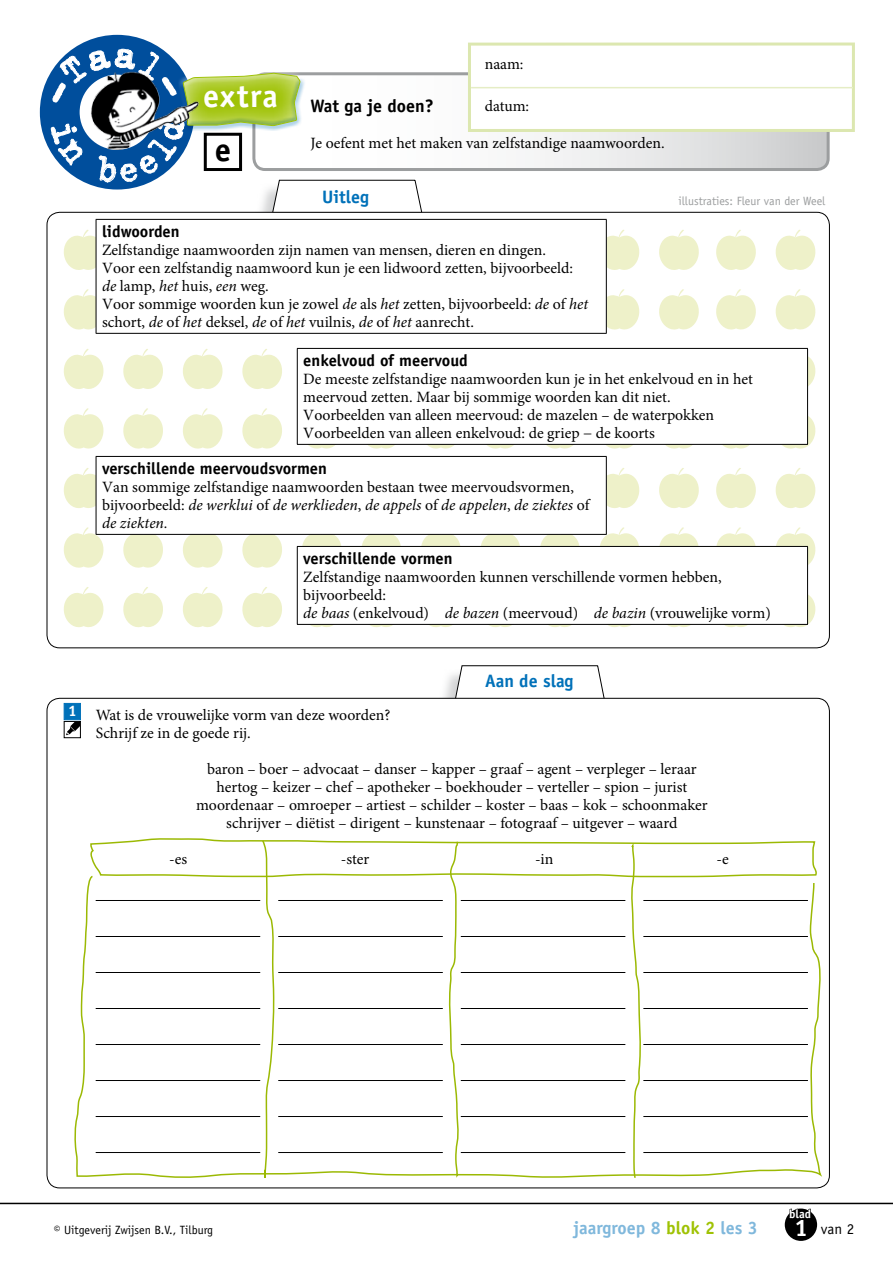
<style>
.page{position:relative;width:893px;height:1263px;background:#fff}
.page>*{position:absolute;margin:0;border:0;box-sizing:border-box;transform-origin:0 0}
.t1{font:700 32.55px "Officina Sans Std";color:#000}
.t2{font:700 32.1px "Officina Sans Std";letter-spacing:.04em;color:#fff}
.t3{font:700 18px "Officina Sans Std";color:#80b8dc}
.t4{font:700 18px "Officina Sans Std";color:#0071b9}
.t5{font:700 18px "Officina Sans Std";color:#000}
.t6{font:700 16.5px "Officina Sans Std";color:#000}
.t7{font:15.75px/18px "Minion Pro";color:#000}
.t8{font:700 15.3px "Officina Sans Std";color:#fff}
.t9{font:15px "Officina Sans Std";color:#000}
.t10{font:12px "Officina Sans Std";color:#000}
.t11{font:12px "Officina Sans Std";color:#9c9e9f}
.t12{font:700 12px "Officina Sans Std";color:#fff}
.s1{font-style:italic}
.s2{color:#9fc204}
.s3{font-weight:700;font-size:24px;color:#fff}
</style>
<div class="page">
<div style="left:437px;top:668px;width:164px;height:51px;background:#c6c7c8;opacity:.75"></div>
<svg style="left:455px;top:665px;width:150px;height:33px"></svg>
<div style="left:47px;top:698px;width:782px;height:490px;background:#fff;border-radius:13px"></div>
<svg style="left:545px;top:133px;width:281px;height:34px"></svg>
<div style="left:252px;top:72px;width:578px;height:99px;border:3px solid #9c9e9f;border-radius:11px"></div>
<svg style="left:466px;top:42px;width:389px;height:91px"></svg>
<hr style="left:471px;top:87px;width:382px;height:1px;background:#e5edc5">
<div style="left:40px;top:35px;width:155px;height:155px;border:40px solid #004e9c;border-radius:50%"></div>
<svg style="left:63px;top:229px;width:33px;height:42px"></svg>
<svg style="left:607px;top:229px;width:33px;height:41px"></svg>
<svg style="left:659px;top:230px;width:40px;height:40px"></svg>
<svg style="left:63px;top:289px;width:33px;height:41px"></svg>
<svg style="left:607px;top:289px;width:33px;height:41px"></svg>
<svg style="left:659px;top:289px;width:40px;height:41px"></svg>
<svg style="left:63px;top:349px;width:41px;height:40px"></svg>
<svg style="left:123px;top:349px;width:40px;height:40px"></svg>
<svg style="left:183px;top:349px;width:40px;height:40px"></svg>
<svg style="left:242px;top:349px;width:40px;height:40px"></svg>
<svg style="left:63px;top:408px;width:41px;height:41px"></svg>
<svg style="left:123px;top:408px;width:40px;height:41px"></svg>
<svg style="left:183px;top:408px;width:40px;height:41px"></svg>
<svg style="left:242px;top:408px;width:40px;height:41px"></svg>
<svg style="left:308px;top:445px;width:27px;height:4px"></svg>
<svg style="left:368px;top:445px;width:27px;height:4px"></svg>
<svg style="left:427px;top:445px;width:27px;height:4px"></svg>
<svg style="left:487px;top:445px;width:27px;height:4px"></svg>
<svg style="left:546px;top:445px;width:27px;height:4px"></svg>
<svg style="left:606px;top:445px;width:27px;height:4px"></svg>
<svg style="left:665px;top:445px;width:27px;height:4px"></svg>
<svg style="left:63px;top:467px;width:33px;height:42px"></svg>
<svg style="left:607px;top:468px;width:33px;height:40px"></svg>
<svg style="left:659px;top:468px;width:40px;height:40px"></svg>
<svg style="left:63px;top:527px;width:41px;height:41px"></svg>
<svg style="left:123px;top:535px;width:40px;height:33px"></svg>
<svg style="left:183px;top:535px;width:40px;height:33px"></svg>
<svg style="left:242px;top:535px;width:40px;height:33px"></svg>
<svg style="left:301px;top:535px;width:42px;height:11px"></svg>
<svg style="left:360px;top:535px;width:42px;height:11px"></svg>
<svg style="left:420px;top:535px;width:42px;height:11px"></svg>
<svg style="left:479px;top:535px;width:42px;height:11px"></svg>
<svg style="left:539px;top:535px;width:42px;height:11px"></svg>
<svg style="left:598px;top:527px;width:42px;height:19px"></svg>
<svg style="left:658px;top:527px;width:42px;height:19px"></svg>
<svg style="left:63px;top:587px;width:41px;height:40px"></svg>
<svg style="left:123px;top:587px;width:40px;height:41px"></svg>
<svg style="left:183px;top:587px;width:40px;height:40px"></svg>
<svg style="left:242px;top:587px;width:40px;height:41px"></svg>
<svg style="left:310px;top:625px;width:23px;height:2px"></svg>
<svg style="left:370px;top:625px;width:23px;height:3px"></svg>
<svg style="left:429px;top:625px;width:23px;height:2px"></svg>
<svg style="left:489px;top:625px;width:23px;height:2px"></svg>
<svg style="left:548px;top:625px;width:23px;height:2px"></svg>
<svg style="left:608px;top:625px;width:23px;height:2px"></svg>
<svg style="left:667px;top:625px;width:23px;height:2px"></svg>
<svg style="left:716px;top:230px;width:40px;height:40px"></svg>
<svg style="left:775px;top:229px;width:41px;height:41px"></svg>
<svg style="left:716px;top:289px;width:40px;height:41px"></svg>
<svg style="left:775px;top:289px;width:41px;height:41px"></svg>
<svg style="left:808px;top:349px;width:8px;height:41px"></svg>
<svg style="left:722px;top:445px;width:27px;height:4px"></svg>
<svg style="left:782px;top:408px;width:34px;height:41px"></svg>
<svg style="left:716px;top:468px;width:40px;height:40px"></svg>
<svg style="left:775px;top:468px;width:41px;height:40px"></svg>
<svg style="left:715px;top:527px;width:42px;height:19px"></svg>
<svg style="left:775px;top:527px;width:41px;height:42px"></svg>
<svg style="left:724px;top:625px;width:23px;height:2px"></svg>
<svg style="left:784px;top:587px;width:32px;height:40px"></svg>
<hr style="left:0;top:1203px;width:893px;height:1px;background:#000">
<svg style="left:63px;top:703px;width:18px;height:35px"></svg>
<hr style="left:96px;top:219px;width:511px;height:1px;background:#000">
<hr style="left:96px;top:220px;width:1px;height:113px;background:#000">
<hr style="left:606px;top:220px;width:1px;height:113px;background:#000">
<hr style="left:96px;top:333px;width:511px;height:1px;background:#000">
<div style="left:297px;top:348px;width:510px;height:96px;background:#fff"></div>
<hr style="left:297px;top:348px;width:511px;height:1px;background:#000">
<hr style="left:297px;top:349px;width:1px;height:95px;background:#000">
<hr style="left:807px;top:349px;width:1px;height:95px;background:#000">
<hr style="left:297px;top:444px;width:511px;height:1px;background:#000">
<div style="left:96px;top:456px;width:510px;height:78px;background:#fff"></div>
<hr style="left:96px;top:456px;width:511px;height:1px;background:#000">
<hr style="left:96px;top:457px;width:1px;height:77px;background:#000">
<hr style="left:606px;top:457px;width:1px;height:77px;background:#000">
<hr style="left:96px;top:534px;width:511px;height:1px;background:#000">
<div style="left:297px;top:546px;width:510px;height:78px;background:#fff"></div>
<hr style="left:297px;top:546px;width:511px;height:1px;background:#000">
<hr style="left:297px;top:547px;width:1px;height:77px;background:#000">
<hr style="left:807px;top:547px;width:1px;height:77px;background:#000">
<hr style="left:297px;top:624px;width:511px;height:1px;background:#000">
<svg style="left:88px;top:838px;width:729px;height:403px"></svg>
<svg style="left:630px;top:840px;width:13px;height:339px"></svg>
<svg style="left:50px;top:48px;width:372px;height:165px"></svg>
<h2 class="t2" style="left:203px;top:76px;width:76px">extra</h2>
<h1 class="t1" style="left:215px;top:129px;width:18px">e</h1>
<p class="t7" style="left:485px;top:55px;width:40px">naam:</p>
<p class="t7" style="left:485px;top:98px;width:46px">datum:</p>
<p class="t5" style="left:311px;top:94px;width:125px">Wat ga je doen?</p>
<p class="t7" style="left:311px;top:134px;width:356px">Je oefent met het maken van zelfstandige naamwoorden.</p>
<p class="t4" style="left:322px;top:185px;width:48px">Uitleg</p>
<p class="t11" style="left:678px;top:194px;width:148px">illustraties: Fleur van der Weel</p>
<p class="t6" style="left:102px;top:221px;width:79px">lidwoorden</p>
<p class="t7" style="left:102px;top:241px;width:488px">Zelfstandige naamwoorden zijn namen van mensen, dieren en dingen.<br>Voor een zelfstandig naamwoord kun je een lidwoord zetten, bijvoorbeeld: <span class="s1">de</span> lamp, <span class="s1">het</span> huis, <span class="s1">een</span> weg.<br>Voor sommige woorden kun je zowel <span class="s1">de</span> als <span class="s1">het</span> zetten, bijvoorbeeld: <span class="s1">de</span> of <span class="s1">het </span>schort, <span class="s1">de</span> of <span class="s1">het</span> deksel, <span class="s1">de</span> of <span class="s1">het</span> vuilnis, <span class="s1">de</span> of <span class="s1">het</span> aanrecht.</p>
<p class="t6" style="left:303px;top:350px;width:166px">enkelvoud of meervoud</p>
<p class="t7" style="left:303px;top:370px;width:451px">De meeste zelfstandige naamwoorden kun je in het enkelvoud en in het meervoud zetten. Maar bij sommige woorden kan dit niet.<br>Voorbeelden van alleen meervoud: de mazelen – de waterpokken Voorbeelden van alleen enkelvoud: de griep − de koorts</p>
<p class="t6" style="left:102px;top:458px;width:226px">verschillende meervoudsvormen</p>
<p class="t7" style="left:102px;top:478px;width:489px">Van sommige zelfstandige naamwoorden bestaan twee meervoudsvormen, bijvoorbeeld: <span class="s1">de werklui</span> of <span class="s1">de werklieden</span>, <span class="s1">de appels</span> of <span class="s1">de appelen</span>, <span class="s1">de ziektes</span> of <span class="s1">de ziekten.</span></p>
<p class="t6" style="left:303px;top:548px;width:151px">verschillende vormen</p>
<p class="t7" style="left:303px;top:568px;width:469px">Zelfstandige naamwoorden kunnen verschillende vormen hebben, bijvoorbeeld:<br><span class="s1">de baas</span> (enkelvoud) <span class="s1">de bazen</span> (meervoud) <span class="s1">de bazin</span> (vrouwelijke vorm)</p>
<p class="t8" style="left:68px;top:701px;width:10px">1</p>
<p class="t4" style="left:485px;top:670px;width:90px">Aan de slag</p>
<p class="t7" style="left:96px;top:706px;width:296px">Wat is de vrouwelijke vorm van deze woorden?<br>Schrijf ze in de goede rij.</p>
<p class="t7" style="left:196px;top:760px;width:513px;text-align:center">baron – boer – advocaat – danser – kapper – graaf – agent – verpleger – leraar hertog – keizer – chef – apotheker – boekhouder – verteller – spion – jurist moordenaar – omroeper – artiest – schilder – koster – baas – kok – schoonmaker schrijver – diëtist – dirigent – kunstenaar – fotograaf – uitgever – waard</p>
<p class="t7" style="left:169px;top:850px;width:20px">-es</p>
<p class="t7" style="left:341px;top:850px;width:30px">-ster</p>
<p class="t7" style="left:535px;top:850px;width:20px">-in</p>
<p class="t7" style="left:717px;top:850px;width:14px">-e</p>
<p class="t10" style="left:54px;top:1222px;width:161px">© Uitgeverij Zwijsen B.V., Tilburg</p>
<p class="t3" style="left:573px;top:1216px;width:186px">jaargroep 8 <span class="s2">blok 2</span> les 3</p>
<p class="t12" style="left:789px;top:1206px;width:23px">blad</p>
<p class="t9" style="left:794px;top:1220px;width:61px"><span class="s3">1</span> van 2</p>
</div>
